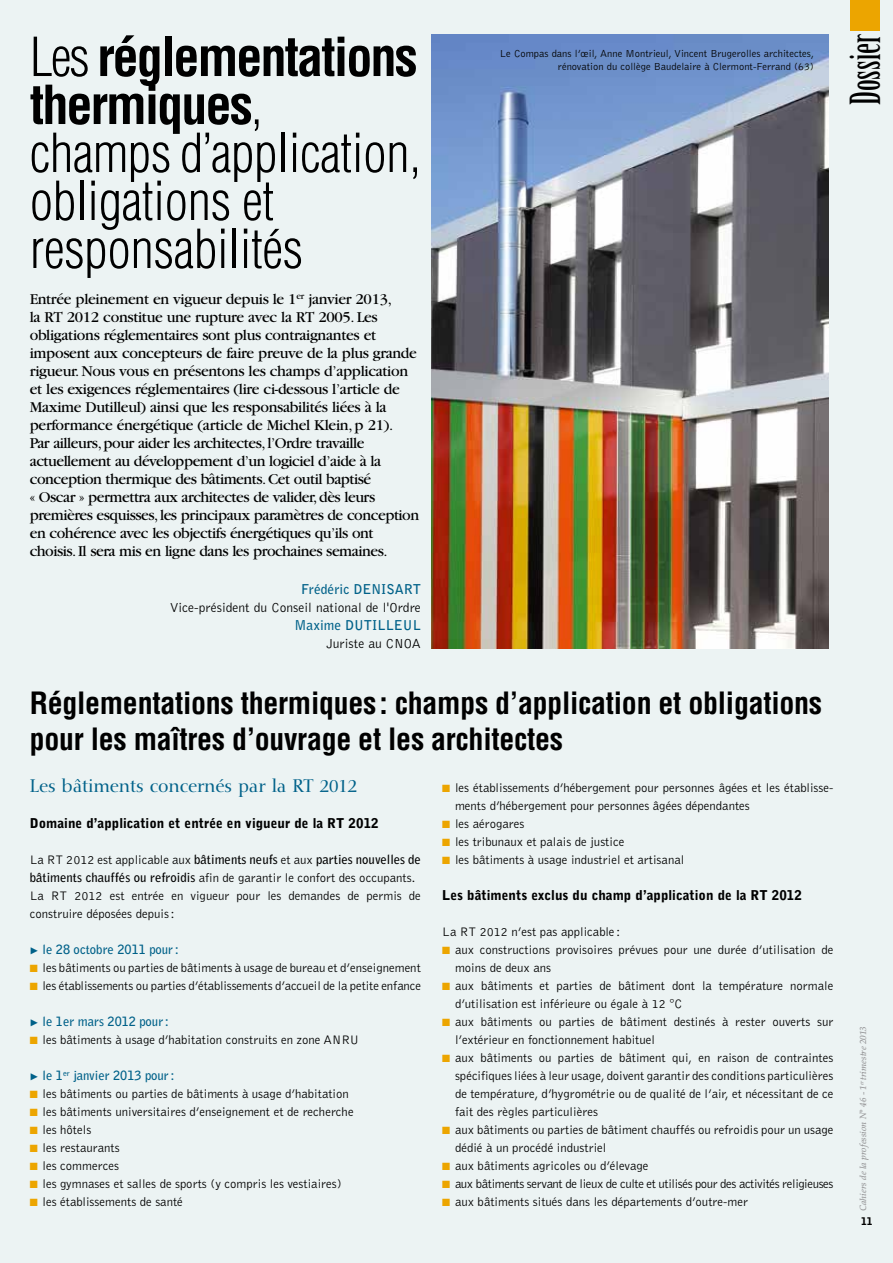
<style>
.page{position:relative;width:893px;height:1263px;background:#ecf3f3}
.page>*{position:absolute;margin:0;border:0;box-sizing:border-box;transform-origin:0 0}
.t1{font:300 condensed 52.5px/48px "Helvetica";letter-spacing:-.005em;color:#000}
.t2{font:40.5px "Birch";color:#000}
.t3{font:700 condensed 30px/36px "Helvetica";letter-spacing:-.01em;color:#000}
.t4{font:18px "Nofret";color:#006189}
.t5{font:15.75px/18px "Garamond";letter-spacing:-.03em;color:#000}
.t6{font:900 13.5px "Bell Gothic";color:#000}
.t7{font:300 13.5px "Bell Gothic";color:#000}
.t8{font:700 13.5px "Bell Gothic";color:#006189}
.t9{font:300 12.75px/18px "Bell Gothic";color:#000}
.t10{font:300 12.75px "Bell Gothic";letter-spacing:-.03em;color:#000}
.t11{font:700 12.75px "Bell Gothic";color:#006189}
.t12{font:300 10.5px/12.6px "Bell Gothic";color:#000;text-align:right}
.t13{font:900 10.5px "Bell Gothic";color:#000}
.t14{font:italic 500 9px "Palatino";color:#949496}
.s1{font-weight:700}
.s2{color:#eca500}
</style>
<div class="page">
<div style="left:850px;top:0;width:30px;height:30px;background:#eca500"></div>
<img style="left:432px;top:34px;width:397px;height:614px">
<h1 class="t1" style="left:30px;top:33px;width:393px">Les <span class="s1">réglementations thermiques</span>,<br>champs d’application, obligations et responsabilités</h1>
<p class="t5" style="left:30px;top:290px;width:391px">Entrée pleinement en vigueur depuis le 1<sup>er</sup> janvier 2013,<br>la RT 2012 constitue une rupture avec la RT 2005. Les obligations réglementaires sont plus contraignantes et imposent aux concepteurs de faire preuve de la plus grande rigueur. Nous vous en présentons les champs d’application et les exigences réglementaires (lire ci-dessous l’article de Maxime Dutilleul) ainsi que les responsabilités liées à la performance énergétique (article de Michel Klein, p 21).<br>Par ailleurs, pour aider les architectes, l’Ordre travaille actuellement au développement d’un logiciel d’aide à la conception thermique des bâtiments. Cet outil baptisé<br>« Oscar » permettra aux architectes de valider, dès leurs premières esquisses, les principaux paramètres de conception en cohérence avec les objectifs énergétiques qu’ils ont choisis. Il sera mis en ligne dans les prochaines semaines.</p>
<p class="t8" style="left:301px;top:581px;width:120px">Frédéric DEN ISART</p>
<p class="t7" style="left:170px;top:600px;width:253px">Vice-président du Conseil national de l'Ordre</p>
<p class="t8" style="left:295px;top:617px;width:128px">Maxime DUTILLEU L</p>
<p class="t7" style="left:326px;top:636px;width:96px">Juriste au CNOA</p>
<p class="t12" style="left:500px;top:48px;width:316px">Le Compas dans l’œil, Anne Montrieul, Vincent Brugerolles architectes, rénovation du collège Baudelaire à Clermont-Ferrand (63)</p>
<h2 class="t2" style="left:844px;top:105px;width:73px;rotate:-90deg">Dossier</h2>
<h3 class="t3" style="left:30px;top:685px;width:794px">Réglementations thermiques: champs d’application et obligations pour les maîtres d’ouvrage et les architectes</h3>
<h3 class="t4" style="left:30px;top:775px;width:329px">Les bâtiments concernés par la RT 2012</h3>
<p class="t6" style="left:30px;top:815px;width:350px">Domaine d’application et entrée en vigueur de la RT 2012</p>
<p class="t9" style="left:30px;top:851px;width:393px">La RT 2012 est applicable aux <span class="s1">bâtiments neufs</span> et aux <span class="s1">parties nouvelles de bâtiments chauffés ou refroidis</span> afin de garantir le confort des occupants.<br>La RT 2012 est entrée en vigueur pour les demandes de permis de construire déposées depuis:</p>
<p class="t11" style="left:43px;top:942px;width:138px">le 28 octobre 2011 pour:</p>
<p class="t9" style="left:30px;top:959px;width:393px"><span class="s2">■</span> les bâtiments ou parties de bâtiments à usage de bureau et d’enseignement</p>
<p class="t9" style="left:30px;top:977px;width:393px"><span class="s2">■</span> les établissements ou parties d’établissements d’accueil de la petite enfance</p>
<p class="t11" style="left:43px;top:1014px;width:128px">le 1er mars 2012 pour:</p>
<p class="t9" style="left:30px;top:1031px;width:331px"><span class="s2">■</span> les bâtiments à usage d’habitation construits en zone ANRU</p>
<p class="t11" style="left:43px;top:1068px;width:134px">le 1<sup>er</sup> janvier 2013 pour:</p>
<p class="t9" style="left:30px;top:1085px;width:321px"><span class="s2">■</span> les bâtiments ou parties de bâtiments à usage d’habitation</p>
<p class="t9" style="left:30px;top:1103px;width:325px"><span class="s2">■</span> les bâtiments universitaires d’enseignement et de recherche</p>
<p class="t9" style="left:30px;top:1121px;width:63px"><span class="s2">■</span> les hôtels</p>
<p class="t9" style="left:30px;top:1139px;width:91px"><span class="s2">■</span> les restaurants</p>
<p class="t9" style="left:30px;top:1157px;width:91px"><span class="s2">■</span> les commerces</p>
<p class="t9" style="left:30px;top:1175px;width:313px"><span class="s2">■</span> les gymnases et salles de sports (y compris les vestiaires)</p>
<p class="t9" style="left:30px;top:1193px;width:155px"><span class="s2">■</span> les établissements de santé</p>
<p class="t9" style="left:455px;top:779px;width:380px;text-indent:-13px"><span class="s2">■</span> les établissements d’hébergement pour personnes âgées et les établisse&shy;ments d’hébergement pour personnes âgées dépendantes</p>
<p class="t9" style="left:442px;top:815px;width:84px"><span class="s2">■</span> les aérogares</p>
<p class="t9" style="left:442px;top:833px;width:184px"><span class="s2">■</span> les tribunaux et palais de justice</p>
<p class="t9" style="left:442px;top:851px;width:244px"><span class="s2">■</span> les bâtiments à usage industriel et artisanal</p>
<p class="t6" style="left:442px;top:887px;width:361px">Les bâtiments exclus du champ d’application de la RT 2012</p>
<p class="t9" style="left:442px;top:923px;width:180px">La RT 2012 n’est pas applicable :</p>
<p class="t9" style="left:455px;top:941px;width:380px;text-indent:-13px"><span class="s2">■</span> aux constructions provisoires prévues pour une durée d’utilisation de moins de deux ans</p>
<p class="t9" style="left:455px;top:977px;width:380px;text-indent:-13px"><span class="s2">■</span> aux bâtiments et parties de bâtiment dont la température normale d’utilisation est inférieure ou égale à 12 °C</p>
<p class="t9" style="left:455px;top:1013px;width:380px;text-indent:-13px"><span class="s2">■</span> aux bâtiments ou parties de bâtiment destinés à rester ouverts sur l’extérieur en fonctionnement habituel</p>
<p class="t9" style="left:455px;top:1049px;width:380px;text-align:justify;text-indent:-13px"><span class="s2">■</span> aux bâtiments ou parties de bâtiment qui, en raison de contraintes spécifiques liées à leur usage, doivent garantir des conditions particulières de température, d’hygrométrie ou de qualité de l’air, et nécessitant de ce fait des règles particulières</p>
<p class="t9" style="left:455px;top:1121px;width:380px;text-indent:-13px"><span class="s2">■</span> aux bâtiments ou parties de bâtiment chauffés ou refroidis pour un usage dédié à un procédé industriel</p>
<p class="t9" style="left:442px;top:1157px;width:208px"><span class="s2">■</span> aux bâtiments agricoles ou d’élevage</p>
<p class="t10" style="left:442px;top:1177px;width:393px"><span class="s2">■</span> aux bâtiments servant de lieux de culte et utilisés pour des activités religieuses</p>
<p class="t9" style="left:442px;top:1193px;width:307px"><span class="s2">■</span> aux bâtiments situés dans les départements d’outre-mer</p>
<p class="t14" style="left:858px;top:1211px;width:186px;rotate:-90deg">Cahiers de la profession N° 46 - 1<sup>er</sup> trimestre 2013</p>
<p class="t13" style="left:861px;top:1214px;width:13px">11</p>
</div>
